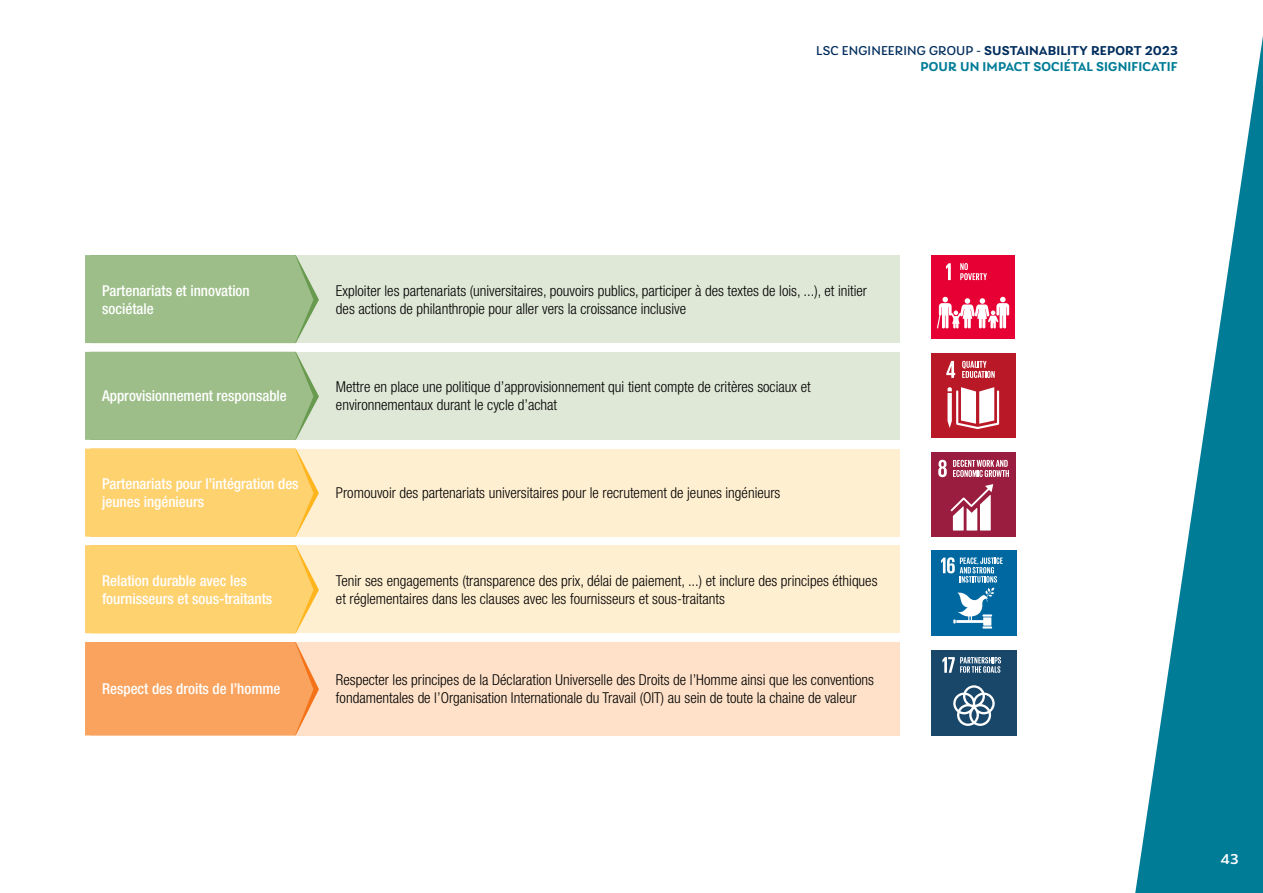
<style>
.page{position:relative;width:1263px;height:893px;background:#fff}
.page>*{position:absolute;margin:0;border:0;box-sizing:border-box;transform-origin:0 0}
.t1{font:300 condensed 15px/18px "Helvetica Neue LT Pro";color:#000}
.t2{font:500 condensed 15px/18px "Helvetica Neue LT Pro";color:#fff}
.t3{font:500 15px "Laca";color:#fff}
.t4{font:600 13.5px/16.2px "Laca";letter-spacing:.01em;color:#007c96;text-align:right}
.s1{font-weight:400;color:#002d5d}
.s2{color:#002d5d}
</style>
<div class="page">
<svg style="left:1135px;top:36px;width:128px;height:857px"></svg>
<div style="left:85px;top:255px;width:814px;height:88px;background:#dfe7d6"></div>
<div style="left:85px;top:255px;width:234px;height:88px;background:#9dbe89"></div>
<div style="left:85px;top:352px;width:814px;height:88px;background:#dfe7d6"></div>
<div style="left:85px;top:352px;width:234px;height:88px;background:#9dbe89"></div>
<div style="left:85px;top:449px;width:814px;height:87px;background:#ffefd1"></div>
<div style="left:85px;top:449px;width:234px;height:87px;background:#ffd270"></div>
<div style="left:85px;top:545px;width:814px;height:88px;background:#ffefd1"></div>
<svg style="left:85px;top:545px;width:234px;height:88px;background:#fed373"></svg>
<div style="left:85px;top:642px;width:814px;height:93px;background:#fee1c8"></div>
<div style="left:85px;top:642px;width:234px;height:93px;background:#f9a35e"></div>
<div style="left:931px;top:255px;width:84px;height:84px;background:#e70033"></div>
<svg style="left:946px;top:263px;width:5px;height:17px"></svg>
<svg style="left:960px;top:263px;width:27px;height:17px"></svg>
<svg style="left:937px;top:297px;width:72px;height:31px"></svg>
<div style="left:931px;top:452px;width:84px;height:84px;background:#9a1d3f"></div>
<svg style="left:938px;top:460px;width:9px;height:17px"></svg>
<svg style="left:953px;top:460px;width:56px;height:17px"></svg>
<svg style="left:950px;top:484px;width:43px;height:46px"></svg>
<div style="left:931px;top:353px;width:84px;height:84px;background:#b91927"></div>
<svg style="left:946px;top:361px;width:9px;height:17px"></svg>
<svg style="left:962px;top:361px;width:33px;height:17px"></svg>
<svg style="left:947px;top:387px;width:52px;height:42px"></svg>
<div style="left:931px;top:650px;width:85px;height:85px;background:#18476a"></div>
<svg style="left:942px;top:657px;width:59px;height:16px"></svg>
<svg style="left:953px;top:685px;width:42px;height:41px"></svg>
<div style="left:931px;top:551px;width:85px;height:85px;background:#0068a1"></div>
<svg style="left:941px;top:557px;width:62px;height:72px"></svg>
<p class="t4" style="left:816px;top:43px;width:363px"><span class="s1">LSC ENGINEERING GROUP -</span> <span class="s2">SUSTAINABILITY REPORT 2023<br></span>POUR UN IMPACT SOCIÉTAL SIGNIFICATIF</p>
<p class="t2" style="left:102px;top:281px;width:149px">Partenariats et innovation sociétale</p>
<p class="t1" style="left:336px;top:281px;width:533px">Exploiter les partenariats (universitaires, pouvoirs publics, participer à des textes de lois, ...), et initier des actions de philanthropie pour aller vers la croissance inclusive</p>
<p class="t2" style="left:102px;top:387px;width:186px">Approvisionnement responsable</p>
<p class="t1" style="left:336px;top:378px;width:476px">Mettre en place une politique d’approvisionnement qui tient compte de critères sociaux et environnementaux durant le cycle d’achat</p>
<p class="t2" style="left:102px;top:475px;width:198px">Partenariats pour l’intégration des jeunes ingénieurs</p>
<p class="t1" style="left:336px;top:484px;width:446px">Promouvoir des partenariats universitaires pour le recrutement de jeunes ingénieurs</p>
<p class="t2" style="left:102px;top:571px;width:172px">Relation durable avec les fournisseurs et sous-traitants</p>
<p class="t1" style="left:336px;top:571px;width:543px">Tenir ses engagements (transparence des prix, délai de paiement, ...) et inclure des principes éthiques et réglementaires dans les clauses avec les fournisseurs et sous-traitants</p>
<p class="t2" style="left:102px;top:679px;width:180px">Respect des droits de l’homme</p>
<p class="t1" style="left:336px;top:671px;width:539px">Respecter les principes de la Déclaration Universelle des Droits de l’Homme ainsi que les conventions fondamentales de l’Organisation Internationale du Travail (OIT) au sein de toute la chaine de valeur</p>
<p class="t3" style="left:1220px;top:851px;width:19px">43</p>
</div>
